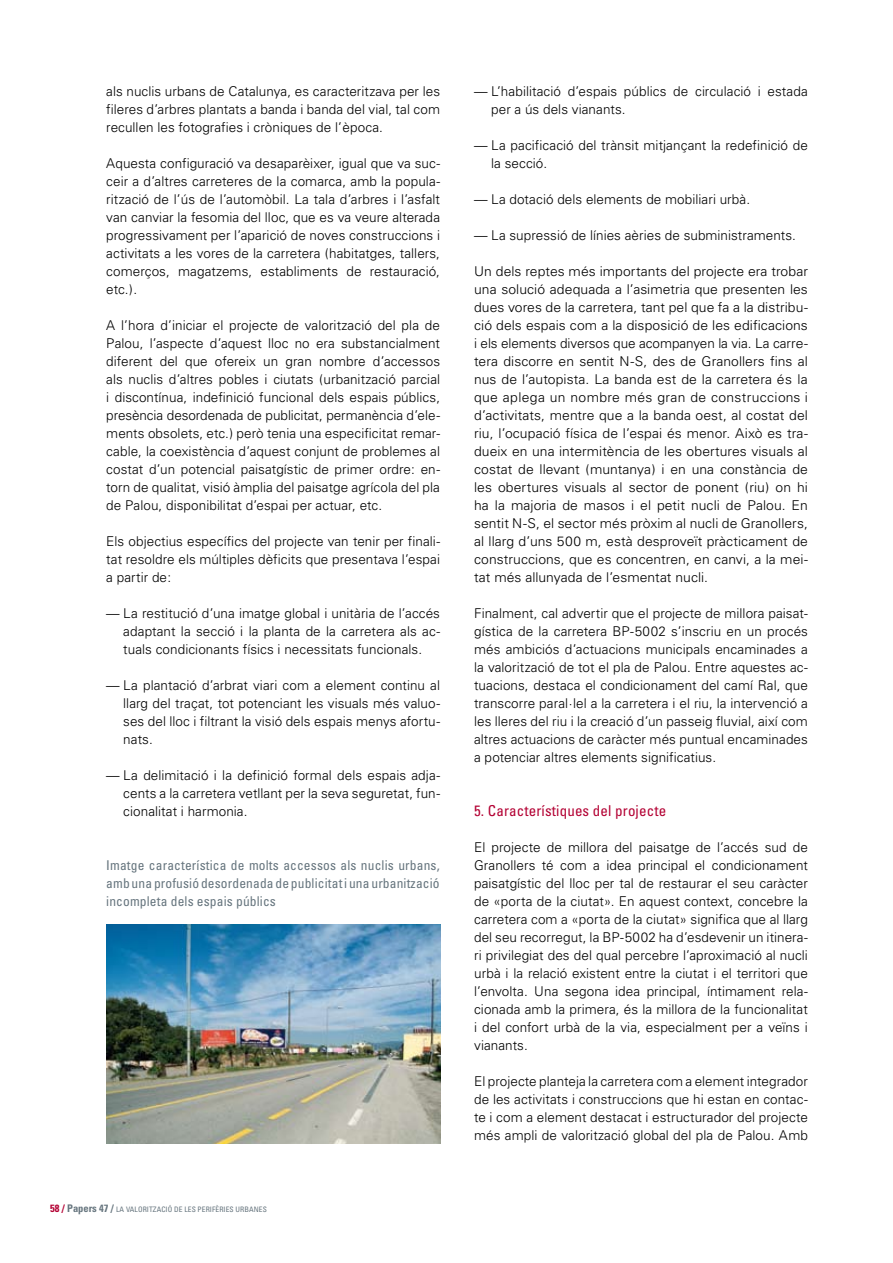
<style>
.page{position:relative;width:893px;height:1263px;background:#fff}
.page>*{position:absolute;margin:0;border:0;box-sizing:border-box;transform-origin:0 0}
.t1{font:condensed 15px "Univers";letter-spacing:.01em;color:#b30033}
.t2{font:300 13.5px/18px "Univers";letter-spacing:.005em;color:#000;text-align:justify}
.t3{font:condensed 13.5px/18px "Univers";letter-spacing:.01em;color:#66757e;text-align:justify}
.t4{font:700 condensed 10.5px "Univers";color:#66757e}
.t5{font:condensed 7.5px "Univers";letter-spacing:.01em;color:#66757e}
.s1{color:#b30033}
.s2{font-weight:400;font-size:7.5px}
</style>
<div class="page">
<img style="left:106px;top:924px;width:334px;height:220px">
<p class="t2" style="left:106px;top:82px;width:335px">als nuclis urbans de Catalunya, es caracteritzava per les fileres d’arbres plantats a banda i banda del vial, tal com recullen les fotografies i cròniques de l’època.</p>
<p class="t2" style="left:106px;top:154px;width:335px">Aquesta configuració va desaparèixer, igual que va suc&shy;ceir a d’altres carreteres de la comarca, amb la popula&shy;rització de l’ús de l’automòbil. La tala d’arbres i l’asfalt van canviar la fesomia del lloc, que es va veure alterada progressivament per l’aparició de noves construccions i activitats a les vores de la carretera (habitatges, tallers, comerços, magatzems, establiments de restauració, etc.).</p>
<p class="t2" style="left:106px;top:316px;width:335px">A l’hora d’iniciar el projecte de valorització del pla de Palou, l’aspecte d’aquest lloc no era substancialment diferent del que ofereix un gran nombre d’accessos als nuclis d’altres pobles i ciutats (urbanització parcial i discontínua, indefinició funcional dels espais públics, presència desordenada de publicitat, permanència d’ele&shy;ments obsolets, etc.) però tenia una especificitat remar&shy;cable, la coexistència d’aquest conjunt de problemes al costat d’un potencial paisatgístic de primer ordre: en&shy;torn de qualitat, visió àmplia del paisatge agrícola del pla de Palou, disponibilitat d’espai per actuar, etc.</p>
<p class="t2" style="left:106px;top:532px;width:335px">Els objectius específics del projecte van tenir per finali&shy;tat resoldre els múltiples dèficits que presentava l’espai a partir de:</p>
<p class="t2" style="left:123px;top:604px;width:318px;text-indent:-17px">— La restitució d’una imatge global i unitària de l’accés adaptant la secció i la planta de la carretera als ac&shy;tuals condicionants físics i necessitats funcionals.</p>
<p class="t2" style="left:123px;top:676px;width:318px;text-indent:-17px">— La plantació d’arbrat viari com a element continu al llarg del traçat, tot potenciant les visuals més valuo&shy;ses del lloc i filtrant la visió dels espais menys afortu&shy;nats.</p>
<p class="t2" style="left:123px;top:766px;width:318px;text-indent:-17px">— La delimitació i la definició formal dels espais adja&shy;cents a la carretera vetllant per la seva seguretat, fun&shy;cionalitat i harmonia.</p>
<p class="t3" style="left:106px;top:856px;width:335px">I matge característica de molts accessos als nuclis urbans, amb una profusió desordenada de publicitat i una urbanització incompleta dels espais públics</p>
<p class="t4" style="left:50px;top:1202px;width:81px"><span class="s1">58 /</span> Papers 47 / <span class="s2">LA VALO</span></p>
<p class="t5" style="left:143px;top:1205px;width:125px">RITZACI Ó D E LES PERIFÈRI ES URBAN ES</p>
<p class="t2" style="left:491px;top:82px;width:318px;text-indent:-17px">— L’habilitació d’espais públics de circulació i estada per a ús dels vianants.</p>
<p class="t2" style="left:491px;top:136px;width:318px;text-indent:-17px">— La pacificació del trànsit mitjançant la redefinició de la secció.</p>
<p class="t2" style="left:474px;top:190px;width:278px">— La dotació dels elements de mobiliari urbà.</p>
<p class="t2" style="left:474px;top:226px;width:323px">— La supressió de línies aèries de subministraments.</p>
<p class="t2" style="left:474px;top:262px;width:335px">Un dels reptes més importants del projecte era trobar una solució adequada a l’asimetria que presenten les dues vores de la carretera, tant pel que fa a la distribu&shy;ció dels espais com a la disposició de les edificacions i els elements diversos que acompanyen la via. La carre&shy;tera discorre en sentit N-S, des de Granollers fins al nus de l’autopista. La banda est de la carretera és la que aplega un nombre més gran de construccions i d’activitats, mentre que a la banda oest, al costat del riu, l’ocupació física de l’espai és menor. Això es tra&shy;dueix en una intermitència de les obertures visuals al costat de llevant (muntanya) i en una constància de les obertures visuals al sector de ponent (riu) on hi ha la majoria de masos i el petit nucli de Palou. En sentit N-S, el sector més pròxim al nucli de Granollers, al llarg d’uns 500 m, està desproveït pràcticament de construccions, que es concentren, en canvi, a la mei&shy;tat més allunyada de l’esmentat nucli.</p>
<p class="t2" style="left:474px;top:604px;width:335px">Finalment, cal advertir que el projecte de millora paisat&shy;gística de la carretera BP-5002 s’inscriu en un procés més ambiciós d’actuacions municipals encaminades a la valorització de tot el pla de Palou. Entre aquestes ac&shy;tuacions, destaca el condicionament del camí Ral, que transcorre paral·lel a la carretera i el riu, la intervenció a les lleres del riu i la creació d’un passeig fluvial, així com altres actuacions de caràcter més puntual encaminades a potenciar altres elements significatius.</p>
<p class="t1" style="left:474px;top:801px;width:194px">5. Característiques del projecte</p>
<p class="t2" style="left:474px;top:838px;width:335px">El projecte de millora del paisatge de l’accés sud de Granollers té com a idea principal el condicionament paisatgístic del lloc per tal de restaurar el seu caràcter de «porta de la ciutat». En aquest context, concebre la carretera com a «porta de la ciutat» significa que al llarg del seu recorregut, la BP-5002 ha d’esdevenir un itinera&shy;ri privilegiat des del qual percebre l’aproximació al nucli urbà i la relació existent entre la ciutat i el territori que l’envolta. Una segona idea principal, íntimament rela&shy;cionada amb la primera, és la millora de la funcionalitat i del confort urbà de la via, especialment per a veïns i vianants.</p>
<p class="t2" style="left:474px;top:1072px;width:335px">El projecte planteja la carretera com a element integrador de les activitats i construccions que hi estan en contac&shy;te i com a element destacat i estructurador del projecte més ampli de valorització global del pla de Palou. Amb</p>
</div>
